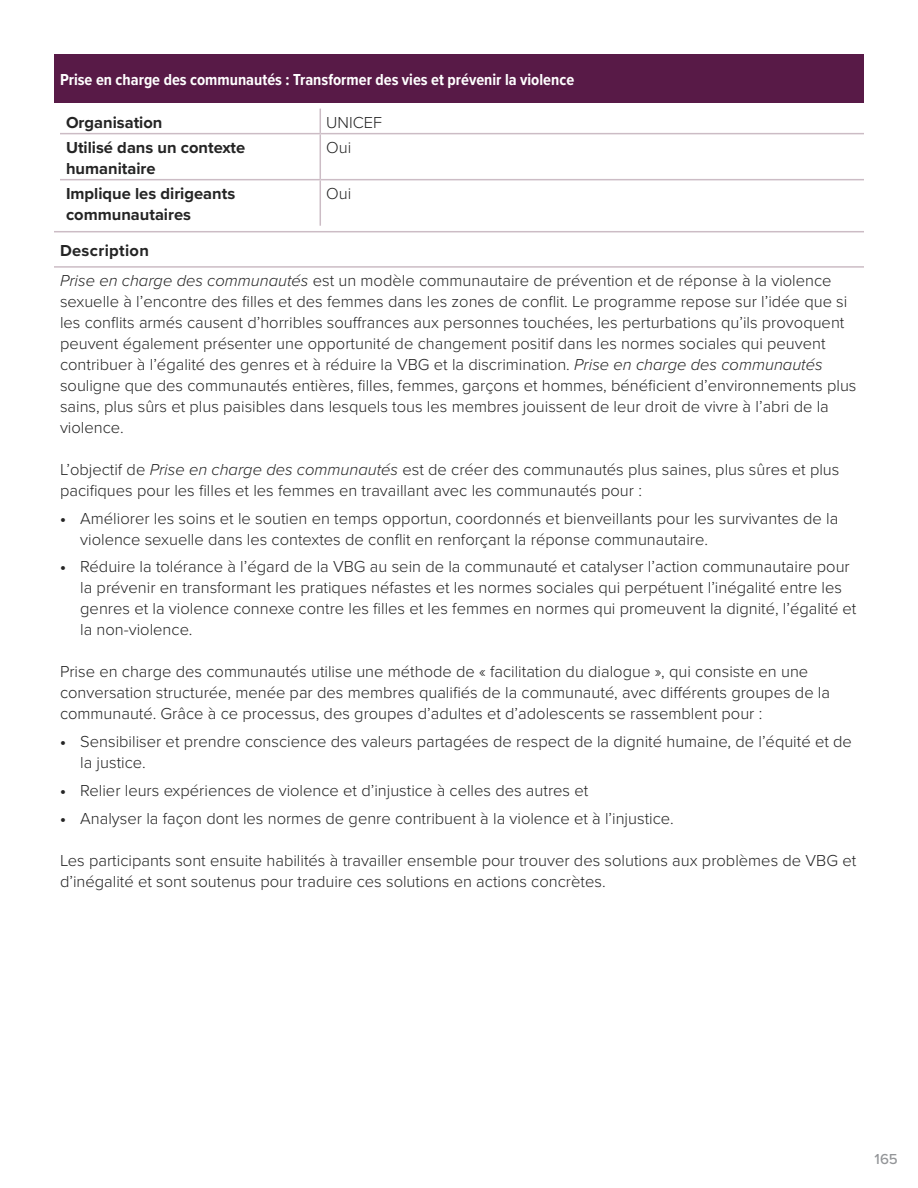
<style>
.page{position:relative;width:918px;height:1188px;background:#fff}
.page>*{position:absolute;margin:0;border:0;box-sizing:border-box;transform-origin:0 0}
.t1{font:300 16.5px/21px "Proxima Nova";color:#242424}
.t2{font:700 16.5px/21px "Proxima Nova";color:#242424}
.t3{font:700 16.5px "Proxima Nova Cond";color:#fff}
.t4{font:500 15px "Proxima Nova";color:#939598}
.s1{font-weight:700}
.s2{font-style:italic}
</style>
<div class="page">
<div style="left:54px;top:54px;width:810px;height:49px;background:#581a47"></div>
<hr style="left:54px;top:231px;width:810px;height:1px;background:#ccbcc5">
<hr style="left:54px;top:266px;width:810px;height:2px;background:#ccbcc5">
<svg style="left:320px;top:109px;width:1px;height:24px"></svg>
<hr style="left:60px;top:133px;width:260px;height:1px;background:#ccbcc5">
<hr style="left:320px;top:133px;width:544px;height:1px;background:#ccbcc5">
<hr style="left:320px;top:134px;width:1px;height:45px;background:#ccbcc5">
<hr style="left:60px;top:179px;width:260px;height:1px;background:#ccbcc5">
<hr style="left:320px;top:179px;width:544px;height:1px;background:#ccbcc5">
<hr style="left:320px;top:180px;width:1px;height:46px;background:#ccbcc5">
<p class="t3" style="left:60px;top:67px;width:516px">Prise en charge des communautés : Transformer des vies et prévenir la violence</p>
<p class="t2" style="left:66px;top:111px;width:98px">Organisation</p>
<p class="t1" style="left:326px;top:111px;width:57px">UNICEF</p>
<p class="t2" style="left:66px;top:136px;width:181px">Utilisé dans un contexte humanitaire</p>
<p class="t1" style="left:326px;top:136px;width:27px">Oui</p>
<p class="t2" style="left:66px;top:182px;width:171px">Implique les dirigeants communautaires</p>
<p class="t1" style="left:326px;top:182px;width:27px">Oui</p>
<p class="t1" style="left:60px;top:234px;width:773px;line-height:30.2px"><span class="s1">Description<br></span><span class="s2">Prise en charge des communautés</span> est un modèle communautaire de prévention et de réponse à la violence</p>
<p class="t1" style="left:60px;top:290px;width:798px">sexuelle à l’encontre des filles et des femmes dans les zones de conflit. Le programme repose sur l’idée que si les conflits armés causent d’horribles souffrances aux personnes touchées, les perturbations qu’ils provoquent peuvent également présenter une opportunité de changement positif dans les normes sociales qui peuvent contribuer à l’égalité des genres et à réduire la VBG et la discrimination. <span class="s2">Prise en charge des communautés </span>souligne que des communautés entières, filles, femmes, garçons et hommes, bénéficient d’environnements plus sains, plus sûrs et plus paisibles dans lesquels tous les membres jouissent de leur droit de vivre à l’abri de la violence.</p>
<p class="t1" style="left:60px;top:458px;width:781px">L’objectif de <span class="s2">Prise en charge des communautés</span> est de créer des communautés plus saines, plus sûres et plus pacifiques pour les filles et les femmes en travaillant avec les communautés pour :</p>
<p class="t1" style="left:80px;top:507px;width:760px;text-indent:-20px"><span class="s1">•</span> Améliorer les soins et le soutien en temps opportun, coordonnés et bienveillants pour les survivantes de la violence sexuelle dans les contextes de conflit en renforçant la réponse communautaire.</p>
<p class="t1" style="left:80px;top:556px;width:778px;text-indent:-20px"><span class="s1">•</span> Réduire la tolérance à l’égard de la VBG au sein de la communauté et catalyser l’action communautaire pour la prévenir en transformant les pratiques néfastes et les normes sociales qui perpétuent l’inégalité entre les genres et la violence connexe contre les filles et les femmes en normes qui promeuvent la dignité, l’égalité et la non-violence.</p>
<p class="t1" style="left:60px;top:661px;width:772px">Prise en charge des communautés utilise une méthode de « facilitation du dialogue », qui consiste en une conversation structurée, menée par des membres qualifiés de la communauté, avec différents groupes de la communauté. Grâce à ce processus, des groupes d’adultes et d’adolescents se rassemblent pour :</p>
<p class="t1" style="left:80px;top:730px;width:773px;text-indent:-20px"><span class="s1">•</span> Sensibiliser et prendre conscience des valeurs partagées de respect de la dignité humaine, de l’équité et de la justice.</p>
<p class="t1" style="left:60px;top:779px;width:530px"><span class="s1">•</span> Relier leurs expériences de violence et d’injustice à celles des autres et</p>
<p class="t1" style="left:60px;top:807px;width:615px"><span class="s1">•</span> Analyser la façon dont les normes de genre contribuent à la violence et à l’injustice.</p>
<p class="t1" style="left:60px;top:849px;width:798px">Les participants sont ensuite habilités à travailler ensemble pour trouver des solutions aux problèmes de VBG et d’inégalité et sont soutenus pour traduire ces solutions en actions concrètes.</p>
<p class="t4" style="left:875px;top:1148px;width:25px">165</p>
</div>
